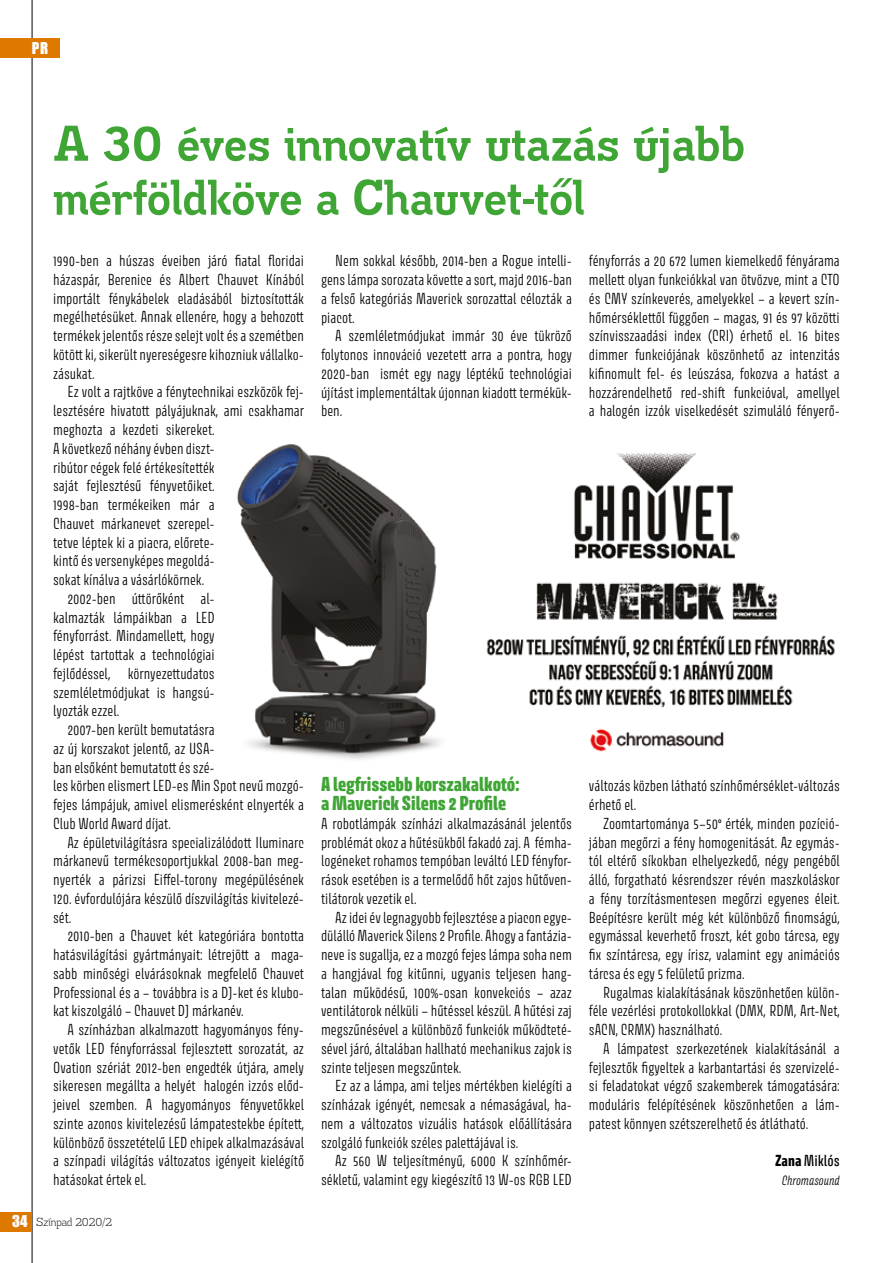
<style>
.page{position:relative;width:893px;height:1263px;background:#fff}
.page>*{position:absolute;margin:0;border:0;box-sizing:border-box;transform-origin:0 0}
.t1{font:700 51px/54px "Madawaska Rg";color:#3fa535}
.t2{font:18px/18.8px "Avory I Latn Bl";color:#3fa535}
.t3{font:15px "Impact";color:#fff}
.t4{font:300 14.25px/18.8px "Avory I Latn";color:#000;text-align:justify}
.t5{font:14.25px "Avory I Latn Me";color:#000}
.t6{font:12px "Madawaska Lt";color:#000}
.t7{font:italic 300 12px "Avory I Latn";color:#000}
.s1{font-family:"Impact";font-size:15px;color:#fff}
.s2{font-family:"Avory I Latn Eb"}
</style>
<div class="page">
<hr style="left:32px;top:0;width:1px;height:1263px;background:#000">
<div style="left:0;top:38px;width:60px;height:19px;background:#de7900"></div>
<div style="left:0;top:1212px;width:32px;height:19px;background:#de7900"></div>
<img style="left:237px;top:444px;width:598px;height:316px">
<p class="t3" style="left:32px;top:36px;width:18px">PR</p>
<h1 class="t1" style="left:53px;top:115px;width:693px">A 30 éves innovatív utazás újabb mérföldköve a Chauvet-től</h1>
<p class="t4" style="left:53px;top:251px;width:252px">1990-ben a húszas éveiben járó fiatal floridai házaspár, Berenice és Albert Chauvet Kínából importált fénykábelek eladásából biztosították megélhetésüket. Annak ellenére, hogy a behozott termékek jelentős része selejt volt és a szemétben kötött ki, sikerült nyereségesre kihozniuk vállalko&shy;zásukat.</p>
<p class="t4" style="left:67px;top:383px;width:238px">Ez volt a rajtköve a fénytechnikai eszközök fej-</p>
<p class="t4" style="left:53px;top:401px;width:252px">lesztésére hivatott pályájuknak, ami csakhamar</p>
<p class="t4" style="left:53px;top:420px;width:163px">meghozta a kezdeti sikereket.</p>
<p class="t4" style="left:53px;top:439px;width:163px">A következő néhány évben diszt-</p>
<p class="t4" style="left:53px;top:458px;width:163px">ribútor cégek felé értékesítették</p>
<p class="t4" style="left:53px;top:476px;width:163px">saját fejlesztésű fényvetőiket.</p>
<p class="t4" style="left:53px;top:495px;width:163px">1998-ban termékeiken már a</p>
<p class="t4" style="left:53px;top:514px;width:163px">Chauvet márkanevet szerepel-</p>
<p class="t4" style="left:53px;top:533px;width:163px">tetve léptek ki a piacra, előrete-</p>
<p class="t4" style="left:53px;top:551px;width:163px">kintő és versenyképes megoldá-</p>
<p class="t4" style="left:53px;top:570px;width:153px">sokat kínálva a vásárlókörnek.</p>
<p class="t4" style="left:67px;top:589px;width:149px">2002-ben úttörőként al-</p>
<p class="t4" style="left:53px;top:608px;width:163px">kalmazták lámpáikban a LED</p>
<p class="t4" style="left:53px;top:626px;width:163px">fényforrást. Mindamellett, hogy</p>
<p class="t4" style="left:53px;top:645px;width:163px">lépést tartottak a technológiai</p>
<p class="t4" style="left:53px;top:664px;width:163px">fejlődéssel, környezettudatos</p>
<p class="t4" style="left:53px;top:683px;width:163px">szemléletmódjukat is hangsú-</p>
<p class="t4" style="left:53px;top:701px;width:68px">lyozták ezzel.</p>
<p class="t4" style="left:67px;top:720px;width:149px">2007-ben került bemutatásra</p>
<p class="t4" style="left:53px;top:739px;width:163px">az új korszakot jelentő, az USA-</p>
<p class="t4" style="left:53px;top:758px;width:163px">ban elsőként bemutatott és szé-</p>
<p class="t4" style="left:53px;top:776px;width:252px">les körben elismert LED-es Min Spot nevű mozgó-</p>
<p class="t4" style="left:53px;top:795px;width:252px">fejes lámpájuk, amivel elismerésként elnyerték a</p>
<p class="t4" style="left:53px;top:814px;width:119px">Club World Award díjat.</p>
<p class="t4" style="left:67px;top:833px;width:238px">Az épületvilágításra specializálódott Iluminarc</p>
<p class="t4" style="left:53px;top:851px;width:252px">márkanevű termékcsoportjukkal 2008-ban meg-</p>
<p class="t4" style="left:53px;top:870px;width:252px">nyerték a párizsi Eiffel-torony megépülésének</p>
<p class="t4" style="left:53px;top:889px;width:252px">120. évfordulójára készülő díszvilágítás kivitelezé-</p>
<p class="t4" style="left:53px;top:908px;width:20px">sét.</p>
<p class="t4" style="left:67px;top:926px;width:238px">2010-ben a Chauvet két kategóriára bontotta</p>
<p class="t4" style="left:53px;top:945px;width:252px">hatásvilágítási gyártmányait: létrejött a maga-</p>
<p class="t4" style="left:53px;top:964px;width:252px">sabb minőségi elvárásoknak megfelelő Chauvet</p>
<p class="t4" style="left:53px;top:983px;width:252px">Professional és a – továbbra is a DJ-ket és klubo-</p>
<p class="t4" style="left:53px;top:1001px;width:192px">kat kiszolgáló – Chauvet DJ márkanév.</p>
<p class="t4" style="left:67px;top:1020px;width:238px">A színházban alkalmazott hagyományos fény-</p>
<p class="t4" style="left:53px;top:1039px;width:252px">vetők LED fényforrással fejlesztett sorozatát, az</p>
<p class="t4" style="left:53px;top:1058px;width:252px">Ovation szériát 2012-ben engedték útjára, amely</p>
<p class="t4" style="left:53px;top:1076px;width:252px">sikeresen megállta a helyét halogén izzós előd-</p>
<p class="t4" style="left:53px;top:1095px;width:252px">jeivel szemben. A hagyományos fényvetőkkel</p>
<p class="t4" style="left:53px;top:1114px;width:252px">szinte azonos kivitelezésű lámpatestekbe épített,</p>
<p class="t4" style="left:53px;top:1133px;width:252px">különböző összetételű LED chipek alkalmazásával</p>
<p class="t4" style="left:53px;top:1151px;width:252px">a színpadi világítás változatos igényeit kielégítő</p>
<p class="t4" style="left:53px;top:1170px;width:95px">hatásokat értek el.</p>
<p class="t6" style="left:12px;top:1214px;width:101px"><span class="s1">34</span> Színpad 2020/2</p>
<p class="t4" style="left:321px;top:251px;width:252px;text-indent:14px">Nem sokkal később, 2014-ben a Rogue intelli&shy;gens lámpa sorozata követte a sort, majd 2016-ban a felső kategóriás Maverick sorozattal célozták a piacot.</p>
<p class="t4" style="left:321px;top:326px;width:252px;text-indent:14px">A szemléletmódjukat immár 30 éve tükröző folytonos innováció vezetett arra a pontra, hogy 2020-ban ismét egy nagy léptékű technológiai újítást implementáltak újonnan kiadott termékük&shy;ben.</p>
<p class="t2" style="left:321px;top:775px;width:200px">A legfrissebb korszakalkotó: a Maverick Silens 2 Profile</p>
<p class="t4" style="left:321px;top:814px;width:252px">A robotlámpák színházi alkalmazásánál jelentős problémát okoz a hűtésükből fakadó zaj. A fémha&shy;logéneket rohamos tempóban leváltó LED fényfor&shy;rások esetében is a termelődő hőt zajos hűtőven&shy;tilátorok vezetik el.</p>
<p class="t4" style="left:321px;top:908px;width:252px;text-indent:14px">Az idei év legnagyobb fejlesztése a piacon egye&shy;dülálló Maverick Silens 2 Profile. Ahogy a fantázia&shy;neve is sugallja, ez a mozgó fejes lámpa soha nem a hangjával fog kitűnni, ugyanis teljesen hang&shy;talan működésű, 100%-osan konvekciós – azaz ventilátorok nélküli – hűtéssel készül. A hűtési zaj megszűnésével a különböző funkciók működteté&shy;sével járó, általában hallható mechanikus zajok is szinte teljesen megszűntek.</p>
<p class="t4" style="left:321px;top:1076px;width:252px;text-indent:14px">Ez az a lámpa, ami teljes mértékben kielégíti a színházak igényét, nemcsak a némaságával, ha&shy;nem a változatos vizuális hatások előállítására szolgáló funkciók széles palettájával is.</p>
<p class="t4" style="left:321px;top:1151px;width:252px;text-align:right">Az 560 W teljesítményű, 6000 K színhőmér&shy;sékletű, valamint egy kiegészítő 13 W-os RGB LED</p>
<p class="t4" style="left:589px;top:251px;width:252px">fényforrás a 20 672 lumen kiemelkedő fényárama mellett olyan funkciókkal van ötvözve, mint a CTO és CMY színkeverés, amelyekkel – a kevert szín&shy;hőmérséklettől függően – magas, 91 és 97 közötti színvisszaadási index (CRI) érhető el. 16 bites dimmer funkciójának köszönhető az intenzitás kifinomult fel- és leúszása, fokozva a hatást a hozzárendelhető red-shift funkcióval, amellyel a halogén izzók viselkedését szimuláló fényerő-</p>
<p class="t4" style="left:589px;top:776px;width:252px">változás közben látható színhőmérséklet-változás érhető el.</p>
<p class="t4" style="left:589px;top:814px;width:252px;text-indent:14px">Zoomtartománya 5–50° érték, minden pozíció&shy;jában megőrzi a fény homogenitását. Az egymás&shy;tól eltérő síkokban elhelyezkedő, négy pengéből álló, forgatható késrendszer révén maszkoláskor a fény torzításmentesen megőrzi egyenes éleit.<br>Beépítésre került még két különböző finomságú, egymással keverhető froszt, két gobo tárcsa, egy fix színtárcsa, egy írisz, valamint egy animációs tárcsa és egy 5 felületű prizma.</p>
<p class="t4" style="left:589px;top:983px;width:252px;text-indent:14px">Rugalmas kialakításának köszönhetően külön&shy;féle vezérlési protokollokkal (DMX, RDM, Art-Net, sACN, CRMX) használható.</p>
<p class="t4" style="left:589px;top:1039px;width:252px;text-indent:14px">A lámpatest szerkezetének kialakításánál a fejlesztők figyeltek a karbantartási és szervizelé&shy;si feladatokat végző szakemberek támogatására: moduláris felépítésének köszönhetően a lám&shy;patest könnyen szétszerelhető és átlátható.</p>
<p class="t5" style="left:775px;top:1152px;width:66px"><span class="s2">Zana</span> Miklós</p>
<p class="t7" style="left:782px;top:1173px;width:60px">Chromasound</p>
</div>
